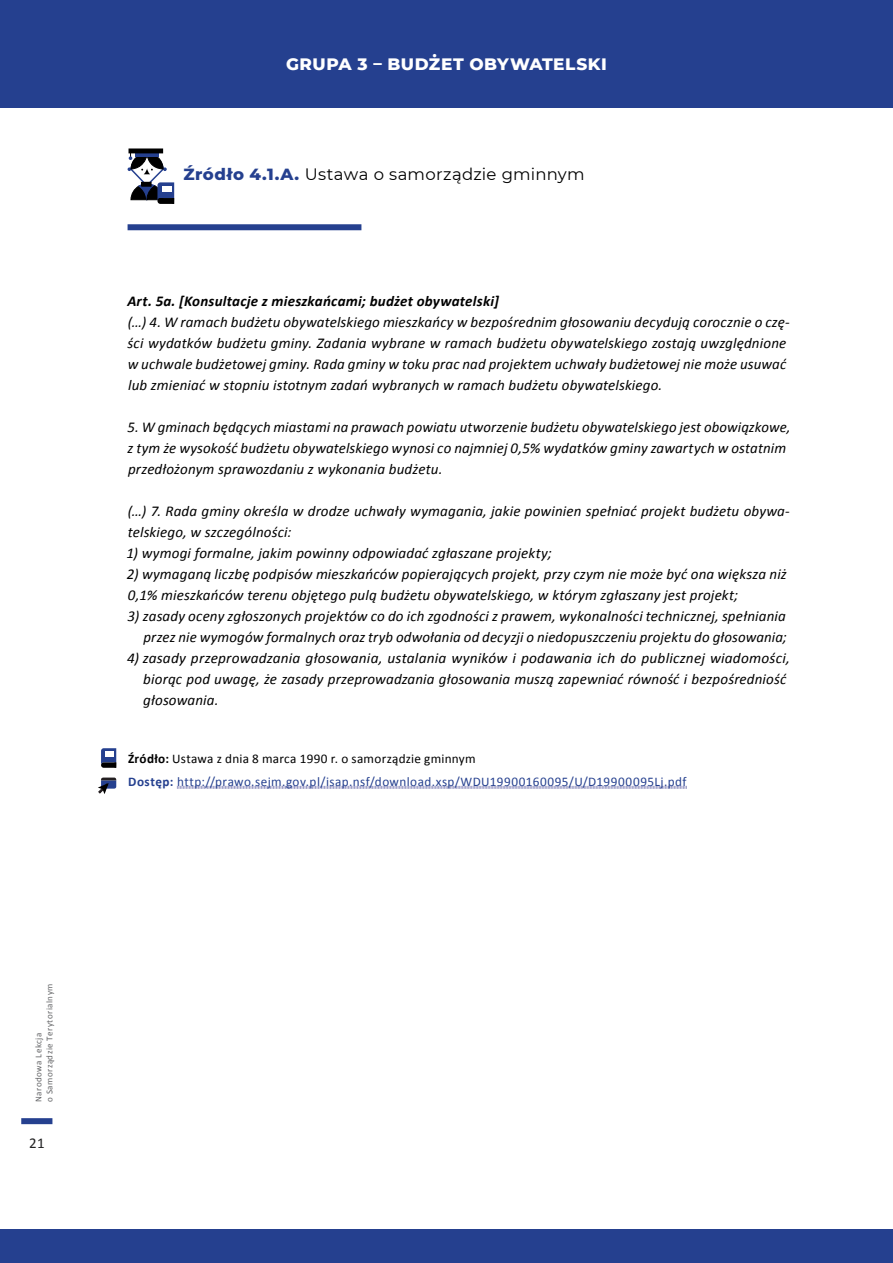
<style>
.page{position:relative;width:893px;height:1263px;background:#fff}
.page>*{position:absolute;margin:0;border:0;box-sizing:border-box;transform-origin:0 0}
.t1{font:800 16.8px "Montserrat";letter-spacing:.035em;color:#fff}
.t2{font:16.5px "Montserrat";letter-spacing:.015em;color:#000}
.t3{font:italic 15px/21px "Calibri";letter-spacing:.01em;color:#000}
.t4{font:15px "Calibri";color:#222223}
.t5{font:13.2px/23.1px "Calibri";letter-spacing:.03em;color:#25408f}
.t6{font:9px/10.8px "Calibri";letter-spacing:.05em;color:#636466}
.s1{font-weight:800;color:#25408f}
.s2{font-weight:700}
.s3{font-weight:700;color:#000}
.s4{color:#000}
</style>
<div class="page">
<div style="left:21px;top:1118px;width:31px;height:6px;background:#25408f"></div>
<div style="left:0;top:1230px;width:893px;height:33px;background:#25408f"></div>
<div style="left:128px;top:224px;width:233px;height:6px;background:#25408f"></div>
<svg style="left:177px;top:785px;width:510px;height:4px"></svg>
<div style="left:129px;top:149px;width:34px;height:4px;border:1px solid #000"></div>
<svg style="left:128px;top:151px;width:46px;height:53px"></svg>
<div style="left:162px;top:186px;width:9px;height:6px;background:#fff"></div>
<svg style="left:98px;top:777px;width:18px;height:17px"></svg>
<svg style="left:101px;top:748px;width:15px;height:20px"></svg>
<div style="left:105px;top:751px;width:9px;height:6px;background:#fff"></div>
<div style="left:0;top:0;width:893px;height:107px;background:#25408f"></div>
<p class="t1" style="left:286px;top:52px;width:322px">GRUPA 3 – BUDŻET OBYWATELSKI</p>
<p class="t2" style="left:183px;top:163px;width:403px"><span class="s1">Źródło 4.1.A.</span> Ustawa o samorządzie gminnym</p>
<p class="t3" style="left:127px;top:290px;width:664px"><span class="s2">Art. 5a. [Konsultacje z mieszkańcami; budżet obywatelski]<br></span>(…) 4. W ramach budżetu obywatelskiego mieszkańcy w bezpośrednim głosowaniu decydują corocznie o czę&shy;ści wydatków budżetu gminy. Zadania wybrane w ramach budżetu obywatelskiego zostają uwzględnione w uchwale budżetowej gminy. Rada gminy w toku prac nad projektem uchwały budżetowej nie może usuwać lub zmieniać w stopniu istotnym zadań wybranych w ramach budżetu obywatelskiego.</p>
<p class="t3" style="left:127px;top:416px;width:664px">5. W gminach będących miastami na prawach powiatu utworzenie budżetu obywatelskiego jest obowiązkowe, z tym że wysokość budżetu obywatelskiego wynosi co najmniej 0,5% wydatków gminy zawartych w ostatnim przedłożonym sprawozdaniu z wykonania budżetu.</p>
<p class="t3" style="left:128px;top:500px;width:664px">(…) 7. Rada gminy określa w drodze uchwały wymagania, jakie powinien spełniać projekt budżetu obywa&shy;telskiego, w szczególności:</p>
<p class="t3" style="left:126px;top:542px;width:427px">1) wymogi formalne, jakim powinny odpowiadać zgłaszane projekty;</p>
<p class="t3" style="left:127px;top:563px;width:661px">2) wymaganą liczbę podpisów mieszkańców popierających projekt, przy czym nie może być ona większa niż<br>0,1% mieszkańców terenu objętego pulą budżetu obywatelskiego, w którym zgłaszany jest projekt;</p>
<p class="t3" style="left:127px;top:605px;width:661px;text-align:right">3) zasady oceny zgłoszonych projektów co do ich zgodności z prawem, wykonalności technicznej, spełniania przez nie wymogów formalnych oraz tryb odwołania od decyzji o niedopuszczeniu projektu do głosowania;</p>
<p class="t3" style="left:143px;top:647px;width:648px;text-indent:-16px">4) zasady przeprowadzania głosowania, ustalania wyników i podawania ich do publicznej wiadomości, biorąc pod uwagę, że zasady przeprowadzania głosowania muszą zapewniać równość i bezpośredniość głosowania.</p>
<p class="t5" style="left:128px;top:747px;width:560px"><span class="s3">Źródło:</span> <span class="s4">Ustawa z dnia 8 marca 1990 r. o samorządzie gminnym<br></span><span class="s2">Dostęp:</span> http://prawo.sejm.gov.pl/isap.nsf/download.xsp/WDU19900160095/U/D19900095Lj.pdf</p>
<p class="t6" style="left:33px;top:1102px;width:120px;rotate:-90deg">Narodowa Lekcja<br>o Samorządzie Terytorialnym</p>
<p class="t4" style="left:29px;top:1134px;width:17px">21</p>
</div>
